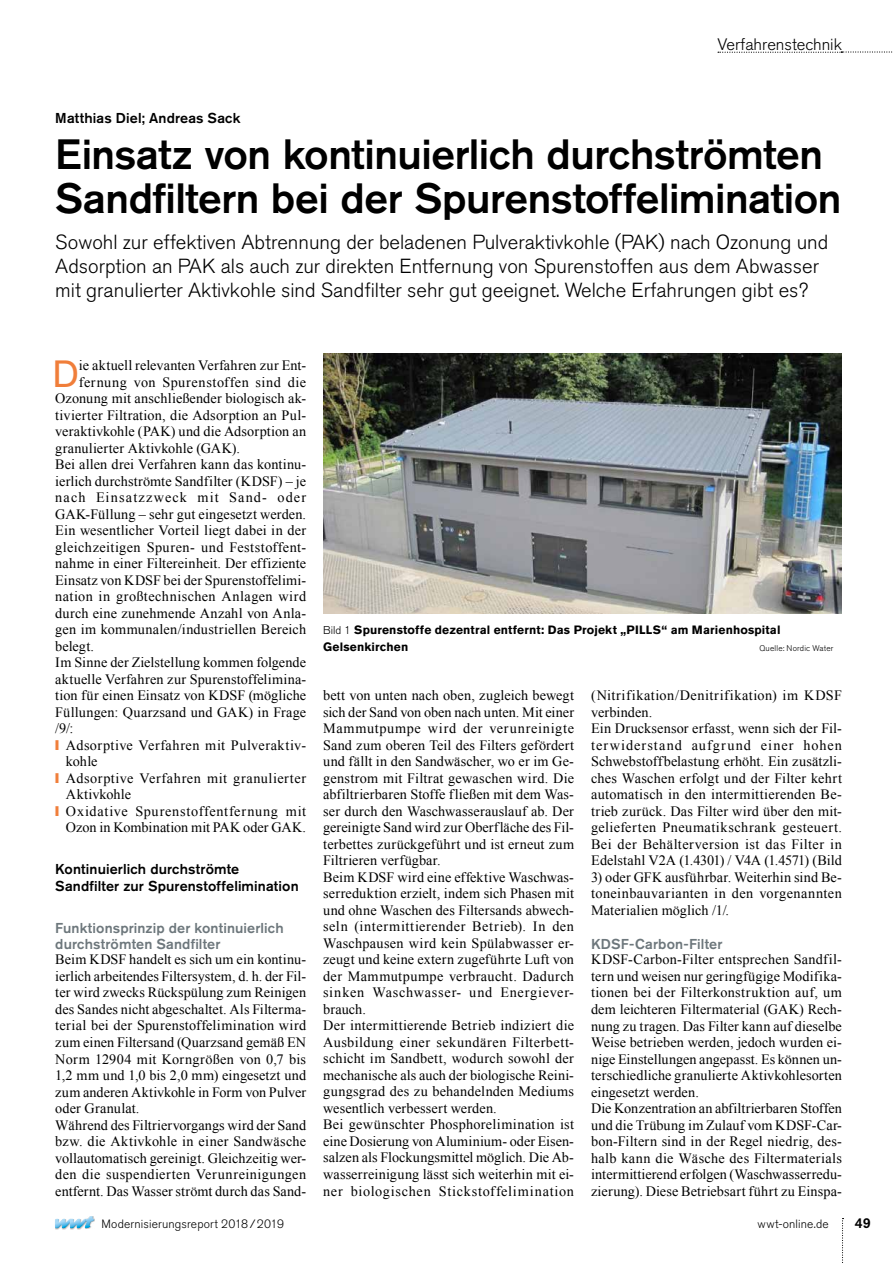
<style>
.page{position:relative;width:893px;height:1263px;background:#fff}
.page>*{position:absolute;margin:0;border:0;box-sizing:border-box;transform-origin:0 0}
.t1{font:500 42px/43.5px "Akzidenz Grotesk BQ";letter-spacing:-.01em;color:#000}
.t2{font:37.65px "Akzidenz Grotesk BQ";color:#f07e3a}
.t3{font:300 20.25px/24px "Akzidenz Grotesk BQ";color:#000}
.t4{font:300 16.5px "Akzidenz Grotesk BQ";color:#000}
.t5{font:14.25px/16.5px "Times New Roman";letter-spacing:.015em;color:#000}
.t6{font:500 14.25px/16.5px "Akzidenz Grotesk BQ";letter-spacing:.01em;color:#000}
.t7{font:500 14.25px/16.5px "Akzidenz Grotesk BQ";letter-spacing:.01em;color:#6d777c}
.t8{font:14.25px "Times New Roman";letter-spacing:.035em;color:#000}
.t9{font:14.25px "Times New Roman";letter-spacing:.04em;color:#000}
.t10{font:14.25px "Times New Roman";letter-spacing:.05em;color:#000}
.t11{font:14.25px "Times New Roman";letter-spacing:-.005em;color:#000}
.t12{font:14.25px "Times New Roman";letter-spacing:.08em;color:#000}
.t13{font:700 12px/16.5px "Akzidenz Grotesk BQ";letter-spacing:.015em;color:#000}
.t14{font:300 12px "Akzidenz Grotesk BQ";letter-spacing:.015em;color:#000}
.t15{font:300 8.25px "Akzidenz Grotesk BQ";letter-spacing:.025em;color:#000}
.s1{color:#f07e3a}
.s2{font-weight:300;font-size:11.25px}
</style>
<div class="page">
<svg style="left:842px;top:1218px;width:1px;height:45px"></svg>
<div style="left:53px;top:1219px;width:20px;height:10px;background:#fafcfe"></div>
<svg style="left:55px;top:1218px;width:28px;height:11px"></svg>
<div style="left:83px;top:1216px;width:13px;height:13px;background:#000;opacity:.2"></div>
<svg style="left:718px;top:51px;width:175px;height:2px"></svg>
<img style="left:323px;top:354px;width:519px;height:260px">
<p class="t4" style="left:717px;top:35px;width:126px">Verfahrenstechnik</p>
<p class="t6" style="left:55px;top:109px;width:187px">Matthias Diel; Andreas Sack</p>
<h1 class="t1" style="left:55px;top:132px;width:788px">Einsatz von kontinuierlich durchströmten<br>Sandfiltern bei der Spurenstoffelimination</h1>
<p class="t3" style="left:55px;top:230px;width:775px">Sowohl zur effektiven Abtrennung der beladenen Pulveraktivkohle (PAK) nach Ozonung und<br>Adsorption an PAK als auch zur direkten Entfernung von Spurenstoffen aus dem Abwasser mit granulierter Aktivkohle sind Sandfilter sehr gut geeignet. Welche Erfahrungen gibt es?</p>
<h2 class="t2" style="left:52px;top:351px;width:28px">D</h2>
<p class="t5" style="left:79px;top:357px;width:229px">ie aktuell relevanten Verfahren zur Ent-</p>
<p class="t8" style="left:79px;top:372px;width:229px">fernung von Spurenstoffen sind die</p>
<p class="t5" style="left:55px;top:390px;width:252px">Ozonung mit anschließender biologisch ak-</p>
<p class="t5" style="left:55px;top:407px;width:252px">tivierter Filtration, die Adsorption an Pul-</p>
<p class="t5" style="left:55px;top:423px;width:252px">veraktivkohle (PAK) und die Adsorption an</p>
<p class="t5" style="left:55px;top:440px;width:186px">granulierter Aktivkohle (GAK).</p>
<p class="t5" style="left:55px;top:456px;width:252px">Bei allen drei Verfahren kann das kontinu-</p>
<p class="t5" style="left:55px;top:473px;width:252px">ierlich durchströmte Sandfilter (KDSF) – je</p>
<p class="t12" style="left:55px;top:488px;width:252px">nach Einsatzzweck mit Sand- oder</p>
<p class="t5" style="left:55px;top:506px;width:252px">GAK-Füllung – sehr gut eingesetzt werden.</p>
<p class="t5" style="left:55px;top:522px;width:252px">Ein wesentlicher Vorteil liegt dabei in der</p>
<p class="t5" style="left:55px;top:539px;width:252px">gleichzeitigen Spuren- und Feststoffent-</p>
<p class="t5" style="left:55px;top:555px;width:252px">nahme in einer Filtereinheit. Der effiziente</p>
<p class="t5" style="left:55px;top:572px;width:252px">Einsatz von KDSF bei der Spurenstoffelimi-</p>
<p class="t5" style="left:55px;top:588px;width:252px">nation in großtechnischen Anlagen wird</p>
<p class="t5" style="left:55px;top:605px;width:252px">durch eine zunehmende Anzahl von Anla-</p>
<p class="t5" style="left:55px;top:621px;width:252px">gen im kommunalen/industriellen Bereich</p>
<p class="t5" style="left:55px;top:638px;width:40px">belegt.</p>
<p class="t5" style="left:55px;top:654px;width:252px">Im Sinne der Zielstellung kommen folgende</p>
<p class="t5" style="left:55px;top:671px;width:252px">aktuelle Verfahren zur Spurenstoffelimina-</p>
<p class="t5" style="left:55px;top:687px;width:252px">tion für einen Einsatz von KDSF (mögliche</p>
<p class="t5" style="left:55px;top:704px;width:252px">Füllungen: Quarzsand und GAK) in Frage</p>
<p class="t5" style="left:55px;top:720px;width:20px">/9/:</p>
<p class="t8" style="left:55px;top:735px;width:252px"><span class="s1">❙</span> Adsorptive Verfahren mit Pulveraktiv-</p>
<p class="t5" style="left:66px;top:753px;width:33px">kohle</p>
<p class="t9" style="left:55px;top:768px;width:252px"><span class="s1">❙</span> Adsorptive Verfahren mit granulierter</p>
<p class="t5" style="left:66px;top:786px;width:67px">Aktivkohle</p>
<p class="t10" style="left:55px;top:801px;width:252px"><span class="s1">❙</span> Oxidative Spurenstoffentfernung mit</p>
<p class="t11" style="left:66px;top:818px;width:242px">Ozon in Kombination mit PAK oder GAK.</p>
<p class="t6" style="left:55px;top:861px;width:245px">Kontinuierlich durchströmte<br>Sandfilter zur Spurenstoffelimination</p>
<p class="t7" style="left:55px;top:919px;width:230px">Funktionsprinzip der kontinuierlich durchströmten Sandfilter</p>
<p class="t5" style="left:55px;top:951px;width:252px">Beim KDSF handelt es sich um ein kontinu&shy;ierlich arbeitendes Filtersystem, d. h. der Fil&shy;ter wird zwecks Rückspülung zum Reinigen des Sandes nicht abgeschaltet. Als Filterma&shy;terial bei der Spurenstoffelimination wird zum einen Filtersand (Quarzsand gemäß EN Norm 12904 mit Korngrößen von 0,7 bis 1,2 mm und 1,0 bis 2,0 mm) eingesetzt und zum anderen Aktivkohle in Form von Pulver oder Granulat.<br>Während des Filtriervorgangs wird der Sand bzw. die Aktivkohle in einer Sandwäsche vollautomatisch gereinigt. Gleichzeitig wer&shy;den die suspendierten Verunreinigungen entfernt. Das Wasser strömt durch das Sand-</p>
<p class="t13" style="left:323px;top:622px;width:459px"><span class="s2">Bild 1</span> Spurenstoffe dezentral entfernt: Das Projekt „PILLS“ am Marienhospital<br>Gelsenkirchen</p>
<p class="t15" style="left:759px;top:643px;width:75px">Quelle: Nordic Water</p>
<p class="t5" style="left:323px;top:687px;width:252px">bett von unten nach oben, zugleich bewegt sich der Sand von oben nach unten. Mit einer Mammutpumpe wird der verunreinigte Sand zum oberen Teil des Filters gefördert und fällt in den Sandwäscher, wo er im Ge&shy;genstrom mit Filtrat gewaschen wird. Die abfiltrierbaren Stoffe fließen mit dem Was&shy;ser durch den Waschwasserauslauf ab. Der gereinigte Sand wird zur Oberfläche des Fil&shy;terbettes zurückgeführt und ist erneut zum Filtrieren verfügbar.<br>Beim KDSF wird eine effektive Waschwas&shy;serreduktion erzielt, indem sich Phasen mit und ohne Waschen des Filtersands abwech&shy;seln (intermittierender Betrieb). In den Waschpausen wird kein Spülabwasser er&shy;zeugt und keine extern zugeführte Luft von der Mammutpumpe verbraucht. Dadurch sinken Waschwasser- und Energiever&shy;brauch.<br>Der intermittierende Betrieb indiziert die Ausbildung einer sekundären Filterbett&shy;schicht im Sandbett, wodurch sowohl der mechanische als auch der biologische Reini&shy;gungsgrad des zu behandelnden Mediums wesentlich verbessert werden.<br>Bei gewünschter Phosphorelimination ist eine Dosierung von Aluminium- oder Eisen&shy;salzen als Flockungsmittel möglich. Die Ab&shy;wasserreinigung lässt sich weiterhin mit ei&shy;ner biologischen Stickstoffelimination</p>
<p class="t5" style="left:591px;top:687px;width:252px">(Nitrifikation/Denitrifikation) im KDSF verbinden.<br>Ein Drucksensor erfasst, wenn sich der Fil&shy;terwiderstand aufgrund einer hohen Schwebstoffbelastung erhöht. Ein zusätzli&shy;ches Waschen erfolgt und der Filter kehrt automatisch in den intermittierenden Be&shy;trieb zurück. Das Filter wird über den mit&shy;gelieferten Pneumatikschrank gesteuert.<br>Bei der Behälterversion ist das Filter in Edelstahl V2A (1.4301) / V4A (1.4571) (Bild</p>
<p class="t5" style="left:591px;top:869px;width:252px;text-align:justify">3) oder GFK ausführbar. Weiterhin sind Be&shy;toneinbauvarianten in den vorgenannten Materialien möglich /1/.</p>
<p class="t7" style="left:591px;top:936px;width:133px">KDSF-Carbon-Filter</p>
<p class="t5" style="left:591px;top:951px;width:252px">KDSF-Carbon-Filter entsprechen Sandfil&shy;tern und weisen nur geringfügige Modifika&shy;tionen bei der Filterkonstruktion auf, um dem leichteren Filtermaterial (GAK) Rech&shy;nung zu tragen. Das Filter kann auf dieselbe Weise betrieben werden, jedoch wurden ei&shy;nige Einstellungen angepasst. Es können un&shy;terschiedliche granulierte Aktivkohlesorten eingesetzt werden.<br>Die Konzentration an abfiltrierbaren Stoffen und die Trübung im Zulauf vom KDSF-Car&shy;bon-Filtern sind in der Regel niedrig, des&shy;halb kann die Wäsche des Filtermaterials intermittierend erfolgen (Waschwasserredu&shy;zierung). Diese Betriebsart führt zu Einspa-</p>
<p class="t14" style="left:102px;top:1217px;width:184px">Modernisierungsreport 2018/2019</p>
<p class="t14" style="left:758px;top:1217px;width:73px">wwt-online.de</p>
<p class="t6" style="left:855px;top:1215px;width:18px">49</p>
</div>
